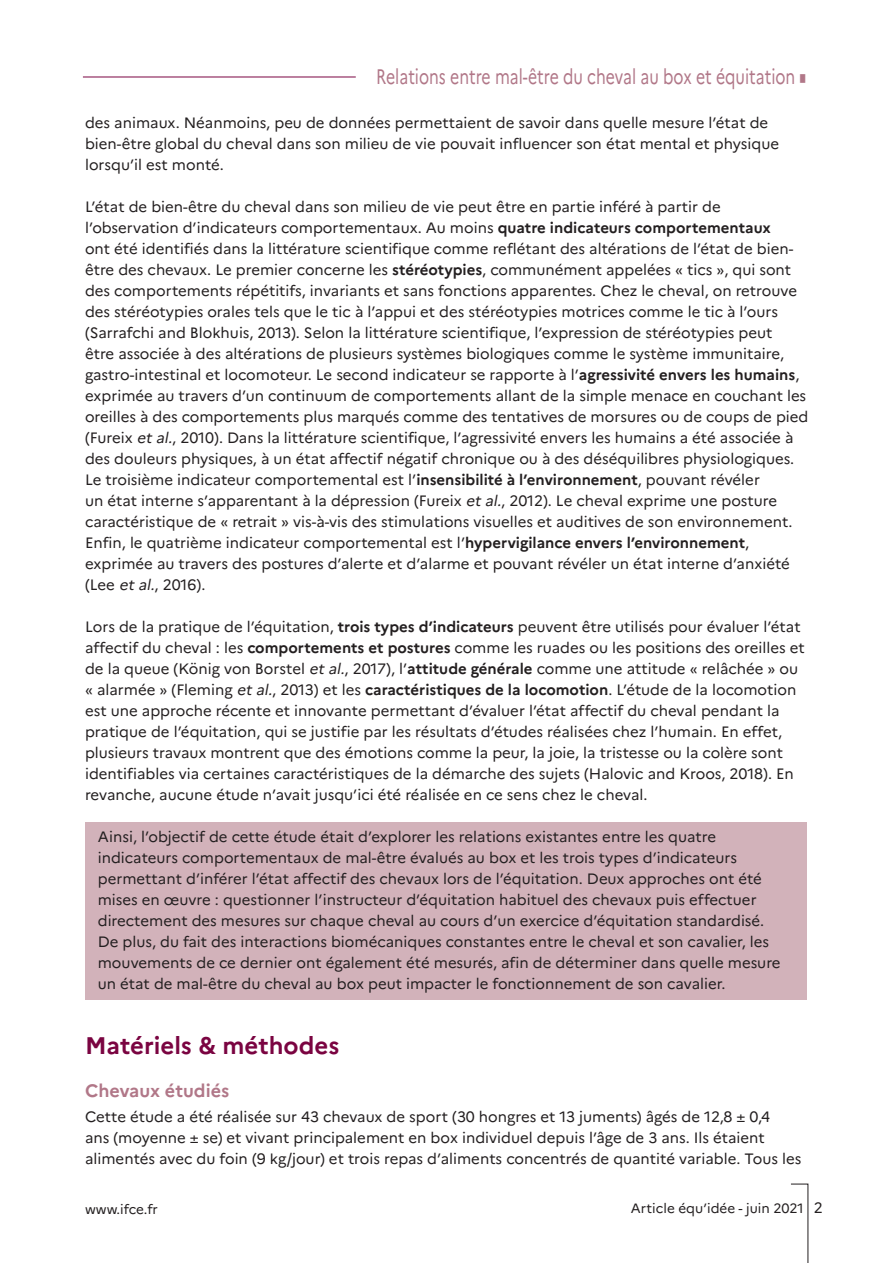
<style>
.page{position:relative;width:893px;height:1263px;background:#fff}
.page>*{position:absolute;margin:0;border:0;box-sizing:border-box;transform-origin:0 0}
.t1{font:700 24px "Marianne";color:#7a0441}
.t2{font:21px "Marianne";color:#b17788;scale:.75 1}
.t3{font:700 18px "Marianne";color:#b17788}
.t4{font:15px/21px "Marianne";color:#231f20}
.t5{font:13.5px "Marianne";color:#231f20}
.s1{font-weight:700}
.s2{font-style:italic}
.s3{font-size:15px}
</style>
<div class="page">
<svg style="left:791px;top:1183px;width:18px;height:80px"></svg>
<hr style="left:83px;top:77px;width:273px;height:1px;background:#7a0441">
<div style="left:85px;top:822px;width:721px;height:177px;background:#d2b2ba"></div>
<h2 class="t2" style="left:376px;top:63px;width:575px">Relations entre mal-être du cheval au box et équitation ■</h2>
<p class="t4" style="left:85px;top:112px;width:696px">des animaux. Néanmoins, peu de données permettaient de savoir dans quelle mesure l’état de bien-être global du cheval dans son milieu de vie pouvait influencer son état mental et physique lorsqu’il est monté.</p>
<p class="t4" style="left:85px;top:196px;width:725px">L’état de bien-être du cheval dans son milieu de vie peut être en partie inféré à partir de l’observation d’indicateurs comportementaux. Au moins <span class="s1">quatre indicateurs comportementaux<br></span>ont été identifiés dans la littérature scientifique comme reflétant des altérations de l’état de bien&shy;être des chevaux. Le premier concerne les <span class="s1">stéréotypies</span>, communément appelées « tics », qui sont des comportements répétitifs, invariants et sans fonctions apparentes. Chez le cheval, on retrouve des stéréotypies orales tels que le tic à l’appui et des stéréotypies motrices comme le tic à l’ours (Sarrafchi and Blokhuis, 2013). Selon la littérature scientifique, l’expression de stéréotypies peut<br>être associée à des altérations de plusieurs systèmes biologiques comme le système immunitaire, gastro-intestinal et locomoteur. Le second indicateur se rapporte à l’<span class="s1">agressivité envers les humains</span>, exprimée au travers d’un continuum de comportements allant de la simple menace en couchant les oreilles à des comportements plus marqués comme des tentatives de morsures ou de coups de pied (Fureix <span class="s2">et al.</span>, 2010). Dans la littérature scientifique, l’agressivité envers les humains a été associée à des douleurs physiques, à un état affectif négatif chronique ou à des déséquilibres physiologiques.<br>Le troisième indicateur comportemental est l’<span class="s1">insensibilité à l’environnement</span>, pouvant révéler<br>un état interne s’apparentant à la dépression (Fureix <span class="s2">et al.</span>, 2012). Le cheval exprime une posture caractéristique de « retrait » vis-à-vis des stimulations visuelles et auditives de son environnement.<br>Enfin, le quatrième indicateur comportemental est l’<span class="s1">hypervigilance envers l’environnement</span>, exprimée au travers des postures d’alerte et d’alarme et pouvant révéler un état interne d’anxiété (Lee <span class="s2">et al.</span>, 2016).</p>
<p class="t4" style="left:85px;top:616px;width:721px">Lors de la pratique de l’équitation, <span class="s1">trois types d’indicateurs</span> peuvent être utilisés pour évaluer l’état affectif du cheval : les <span class="s1">comportements et postures</span> comme les ruades ou les positions des oreilles et de la queue (König von Borstel <span class="s2">et al.</span>, 2017), l’<span class="s1">attitude générale</span> comme une attitude « relâchée » ou « alarmée » (Fleming <span class="s2">et al.</span>, 2013) et les <span class="s1">caractéristiques de la locomotion</span>. L’étude de la locomotion est une approche récente et innovante permettant d’évaluer l’état affectif du cheval pendant la pratique de l’équitation, qui se justifie par les résultats d’études réalisées chez l’humain. En effet, plusieurs travaux montrent que des émotions comme la peur, la joie, la tristesse ou la colère sont identifiables via certaines caractéristiques de la démarche des sujets (Halovic and Kroos, 2018). En revanche, aucune étude n’avait jusqu’ici été réalisée en ce sens chez le cheval.</p>
<p class="t4" style="left:98px;top:826px;width:684px">Ainsi, l’objectif de cette étude était d’explorer les relations existantes entre les quatre indicateurs comportementaux de mal-être évalués au box et les trois types d’indicateurs permettant d’inférer l’état affectif des chevaux lors de l’équitation. Deux approches ont été mises en œuvre : questionner l’instructeur d’équitation habituel des chevaux puis effectuer directement des mesures sur chaque cheval au cours d’un exercice d’équitation standardisé.<br>De plus, du fait des interactions biomécaniques constantes entre le cheval et son cavalier, les mouvements de ce dernier ont également été mesurés, afin de déterminer dans quelle mesure un état de mal-être du cheval au box peut impacter le fonctionnement de son cavalier.</p>
<h1 class="t1" style="left:85px;top:1031px;width:256px">Matériels &amp; méthodes</h1>
<p class="t3" style="left:85px;top:1079px;width:146px">Chevaux étudiés</p>
<p class="t4" style="left:85px;top:1106px;width:718px">Cette étude a été réalisée sur 43 chevaux de sport (30 hongres et 13 juments) âgés de 12,8 ± 0,4<br>ans (moyenne ± se) et vivant principalement en box individuel depuis l’âge de 3 ans. Ils étaient alimentés avec du foin (9 kg/jour) et trois repas d’aliments concentrés de quantité variable. Tous les</p>
<p class="t5" style="left:85px;top:1201px;width:74px">www.ifce.fr</p>
<p class="t5" style="left:631px;top:1200px;width:194px">Article équ’idée - juin 2021 <span class="s3">2</span></p>
</div>
